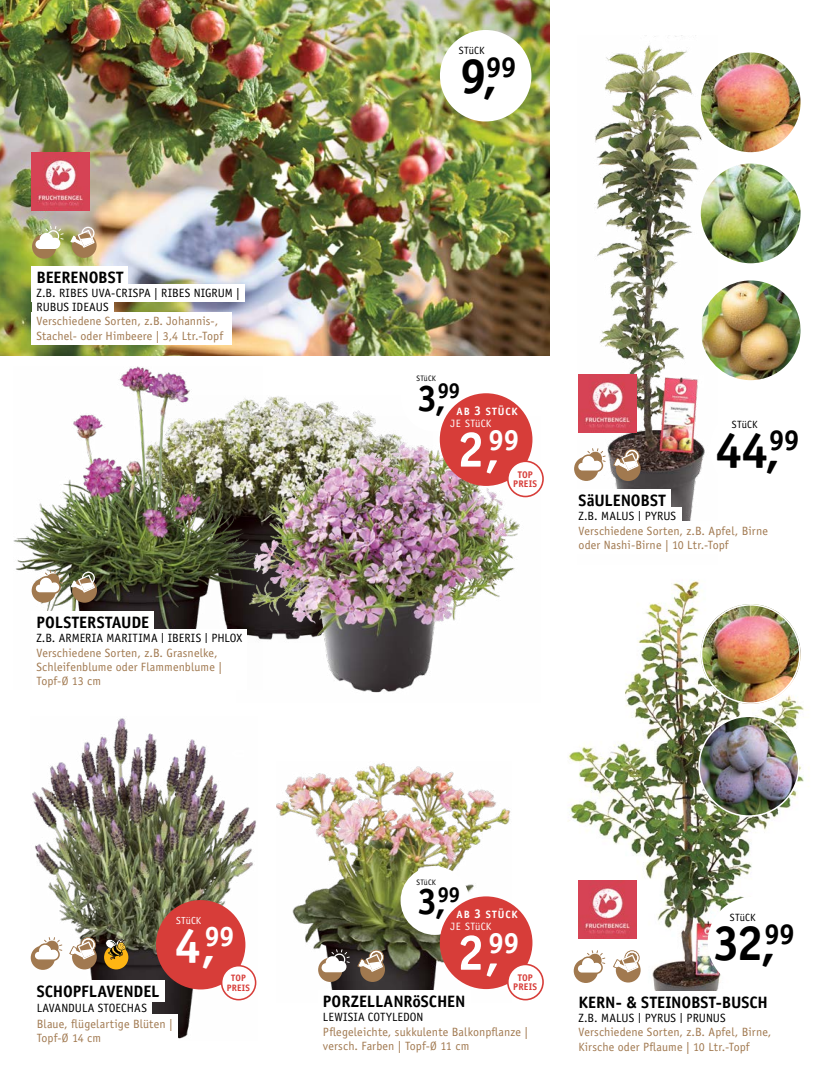
<style>
.page{position:relative;width:830px;height:1085px;background:#fff}
.page>*{position:absolute;margin:0;border:0;box-sizing:border-box;transform-origin:0 0}
.t1{font:700 50.1px "Officina Sans Std";color:#fff}
.t2{font:700 49.5px "Officina Sans Std";color:#000}
.t3{font:700 48.45px "Officina Sans Std";color:#fff}
.t4{font:700 37.2px "Officina Sans Std";color:#000}
.t5{font:700 16.5px "Officina Sans Std";letter-spacing:-.005em;color:#000}
.t6{font:12px/14.4px "Officina Sans Std";letter-spacing:.01em;color:#a17950}
.t7{font:12px "Officina Sans Std";letter-spacing:.005em;color:#000}
.t8{font:700 10.65px/12px "Officina Sans Std";letter-spacing:.08em;color:#fff}
.t9{font:10.5px "Officina Sans Std";letter-spacing:.01em;color:#000}
.t10{font:10.2px "Officina Sans Std";letter-spacing:.01em;color:#fff}
.t11{font:700 9.6px/9.6px "Officina Sans Std";letter-spacing:.015em;color:#d73d39;text-align:center}
.t12{font:700 9.3px/9.3px "Officina Sans Std";letter-spacing:.015em;color:#d73d39;text-align:center}
.t13{font:7.8px "Officina Sans Std";letter-spacing:.015em;color:#000}
.s1{font-size:12.75px}
.s2{font-weight:400}
</style>
<div class="page">
<img style="left:262px;top:396px;width:110px;height:21px">
<img style="left:568px;top:581px;width:237px;height:410px">
<img style="left:577px;top:36px;width:128px;height:485px">
<div style="left:573px;top:490px;width:97px;height:21px;background:#fff"></div>
<div style="left:573px;top:507px;width:108px;height:18px;background:#fff"></div>
<div style="left:615px;top:456px;width:25px;height:25px;background:#a1794f;border-radius:50%"></div>
<svg style="left:612px;top:448px;width:28px;height:23px"></svg>
<div style="left:615px;top:957px;width:25px;height:25px;background:#a1794f;border-radius:50%"></div>
<svg style="left:612px;top:949px;width:28px;height:23px"></svg>
<div style="left:574px;top:456px;width:24px;height:25px;background:#a1794f;border-radius:50%"></div>
<svg style="left:575px;top:448px;width:30px;height:24px"></svg>
<div style="left:573px;top:958px;width:24px;height:24px;background:#a1794f;border-radius:50%"></div>
<svg style="left:575px;top:950px;width:30px;height:24px"></svg>
<img style="left:701px;top:280px;width:99px;height:100px">
<img style="left:698px;top:716px;width:100px;height:100px;border-radius:50px">
<div style="left:698px;top:715px;width:101px;height:101px;border:2px solid #fff;border-radius:50%"></div>
<img style="left:578px;top:374px;width:58px;height:58px">
<img style="left:578px;top:880px;width:58px;height:58px">
<img style="left:700px;top:52px;width:100px;height:100px;border-radius:50px">
<img style="left:700px;top:163px;width:100px;height:100px;border-radius:50px">
<img style="left:276px;top:763px;width:235px;height:231px">
<div style="left:318px;top:990px;width:152px;height:21px;background:#fff"></div>
<div style="left:360px;top:957px;width:25px;height:24px;background:#a1794f;border-radius:50%"></div>
<svg style="left:356px;top:948px;width:28px;height:23px"></svg>
<img style="left:700px;top:604px;width:100px;height:99px;border-radius:50px">
<div style="left:700px;top:604px;width:100px;height:99px;border:2px solid #fff;border-radius:50%"></div>
<img style="left:0;top:0;width:549px;height:356px">
<div style="left:32px;top:267px;width:96px;height:21px;background:#fff"></div>
<div style="left:32px;top:298px;width:81px;height:17px;background:#fff"></div>
<div style="left:32px;top:284px;width:212px;height:18px;background:#fff"></div>
<div style="left:32px;top:312px;width:199px;height:32px;background:#fff"></div>
<img style="left:32px;top:153px;width:58px;height:58px">
<img style="left:14px;top:366px;width:248px;height:263px">
<img style="left:236px;top:417px;width:304px;height:276px">
<div style="left:32px;top:611px;width:122px;height:21px;background:#fff"></div>
<div style="left:32px;top:629px;width:215px;height:17px;background:#fff"></div>
<div style="left:32px;top:643px;width:214px;height:47px;background:#fff"></div>
<div style="left:318px;top:957px;width:24px;height:24px;background:#a17950;border-radius:50%"></div>
<svg style="left:321px;top:949px;width:28px;height:23px"></svg>
<div style="left:32px;top:234px;width:24px;height:24px;background:#a17950;border-radius:50%"></div>
<svg style="left:35px;top:226px;width:29px;height:23px"></svg>
<div style="left:72px;top:233px;width:25px;height:25px;background:#a17950;border-radius:50%"></div>
<svg style="left:70px;top:227px;width:24px;height:21px"></svg>
<div style="left:72px;top:578px;width:25px;height:24px;background:#a17950;border-radius:50%"></div>
<svg style="left:71px;top:571px;width:24px;height:21px"></svg>
<div style="left:32px;top:578px;width:24px;height:24px;background:#a1794f;border-radius:50%"></div>
<svg style="left:33px;top:570px;width:30px;height:24px"></svg>
<div style="left:707px;top:896px;width:91px;height:91px;background:#fff;border-radius:50%"></div>
<div style="left:439px;top:30px;width:92px;height:91px;background:#fff;border-radius:50%"></div>
<div style="left:400px;top:363px;width:69px;height:68px;background:#fff;border-radius:50%"></div>
<div style="left:439px;top:393px;width:93px;height:93px;background:#d73d39;border-radius:50%"></div>
<div style="left:507px;top:461px;width:35px;height:35px;background:#fff;border-radius:50%"></div>
<div style="left:506px;top:460px;width:37px;height:37px;border:2px solid #d73d39;border-radius:50%"></div>
<div style="left:400px;top:866px;width:69px;height:68px;background:#fff;border-radius:50%"></div>
<div style="left:439px;top:896px;width:93px;height:92px;background:#d73d39;border-radius:50%"></div>
<div style="left:507px;top:964px;width:35px;height:35px;background:#fff;border-radius:50%"></div>
<div style="left:506px;top:963px;width:37px;height:37px;border:2px solid #d73d39;border-radius:50%"></div>
<img style="left:31px;top:718px;width:226px;height:321px">
<div style="left:32px;top:980px;width:132px;height:21px;background:#fff"></div>
<div style="left:32px;top:998px;width:120px;height:18px;background:#fff"></div>
<div style="left:72px;top:944px;width:25px;height:25px;background:#a17950;border-radius:50%"></div>
<svg style="left:68px;top:936px;width:28px;height:23px"></svg>
<div style="left:104px;top:945px;width:24px;height:24px;background:#feb513;border-radius:50%"></div>
<svg style="left:105px;top:938px;width:21px;height:21px"></svg>
<div style="left:32px;top:1014px;width:145px;height:45px;background:#fff"></div>
<div style="left:31px;top:945px;width:24px;height:24px;background:#a17950;border-radius:50%"></div>
<svg style="left:32px;top:937px;width:30px;height:24px"></svg>
<div style="left:156px;top:899px;width:89px;height:90px;background:#d73d39;border-radius:50%"></div>
<div style="left:221px;top:965px;width:34px;height:34px;background:#fff;border-radius:50%"></div>
<div style="left:221px;top:964px;width:35px;height:36px;border:2px solid #d73d39;border-radius:50%"></div>
<h3 class="t5" style="left:36px;top:267px;width:88px">BEERENOBST</h3>
<p class="t7" style="left:36px;top:300px;width:74px">RUBUS IDEAUS</p>
<p class="t7" style="left:36px;top:286px;width:205px">Z.B. RIBES UVA-CRISPA | RIBES NIGRUM |</p>
<p class="t6" style="left:36px;top:314px;width:188px">Verschiedene Sorten, z.B. Johannis-,<br>Stachel- oder Himbeere | 3,4 Ltr.-Topf</p>
<h3 class="t5" style="left:36px;top:612px;width:114px">POLSTERSTAUDE</h3>
<p class="t7" style="left:36px;top:631px;width:207px">Z.B. ARMERIA MARITIMA | IBERIS | PHLOX</p>
<p class="t6" style="left:36px;top:645px;width:187px">Verschiedene Sorten, z.B. Grasnelke,<br>Schleifenblume oder Flammenblume |<br>Topf-Ø 13 cm</p>
<p class="t9" style="left:459px;top:45px;width:27px">STüCK</p>
<h2 class="t2" style="left:459px;top:46px;width:59px">9,<sup>99</sup></h2>
<p class="t13" style="left:416px;top:374px;width:21px">STüCK</p>
<h3 class="t4" style="left:417px;top:375px;width:45px">3,<sup>99</sup></h3>
<p class="t8" style="left:450px;top:405px;width:69px;text-indent:6px">AB <span class="s1">3</span> STÜCK<br><span class="s2">JE STüCK</span></p>
<h1 class="t1" style="left:456px;top:418px;width:64px">2,<sup>99</sup></h1>
<p class="t11" style="left:513px;top:469px;width:25px">TOP<br>PREIS</p>
<h3 class="t5" style="left:578px;top:490px;width:89px">SäULENOBST</h3>
<p class="t7" style="left:578px;top:509px;width:99px">Z.B. MALUS | PYRUS</p>
<p class="t9" style="left:731px;top:418px;width:27px">STüCK</p>
<h2 class="t2" style="left:714px;top:419px;width:86px">44,<sup>99</sup></h2>
<p class="t6" style="left:578px;top:523px;width:191px">Verschiedene Sorten, z.B. Apfel, Birne oder Nashi-Birne | 10 Ltr.-Topf</p>
<p class="t10" style="left:176px;top:914px;width:27px">STüCK</p>
<h3 class="t3" style="left:174px;top:915px;width:62px">4,<sup>99</sup></h3>
<p class="t12" style="left:227px;top:973px;width:25px">TOP<br>PREIS</p>
<h3 class="t5" style="left:37px;top:980px;width:124px">SCHOPFLAVENDEL</h3>
<p class="t7" style="left:37px;top:1000px;width:112px">LAVANDULA STOECHAS</p>
<p class="t6" style="left:37px;top:1016px;width:137px">Blaue, flügelartige Blüten |<br>Topf-Ø 14 cm</p>
<p class="t13" style="left:416px;top:877px;width:21px">STüCK</p>
<h3 class="t4" style="left:417px;top:877px;width:45px">3,<sup>99</sup></h3>
<p class="t8" style="left:450px;top:908px;width:69px;text-indent:6px">AB <span class="s1">3</span> STÜCK<br><span class="s2">JE STüCK</span></p>
<h1 class="t1" style="left:456px;top:921px;width:64px">2,<sup>99</sup></h1>
<p class="t11" style="left:513px;top:972px;width:25px">TOP<br>PREIS</p>
<h3 class="t5" style="left:323px;top:991px;width:144px">PORZELLANRöSCHEN</h3>
<p class="t7" style="left:323px;top:1010px;width:102px">LEWISIA COTYLEDON</p>
<p class="t6" style="left:323px;top:1024px;width:207px">Pflegeleichte, sukkulente Balkonpflanze | versch. Farben | Topf-Ø 11 cm</p>
<p class="t9" style="left:729px;top:911px;width:27px">STüCK</p>
<h2 class="t2" style="left:712px;top:912px;width:84px">32,<sup>99</sup></h2>
<h3 class="t5" style="left:578px;top:991px;width:191px">KERN- &amp; STEINOBST-BUSCH</h3>
<p class="t7" style="left:578px;top:1010px;width:148px">Z.B. MALUS | PYRUS | PRUNUS</p>
<p class="t6" style="left:578px;top:1024px;width:194px">Verschiedene Sorten, z.B. Apfel, Birne,<br>Kirsche oder Pflaume | 10 Ltr.-Topf</p>
</div>
